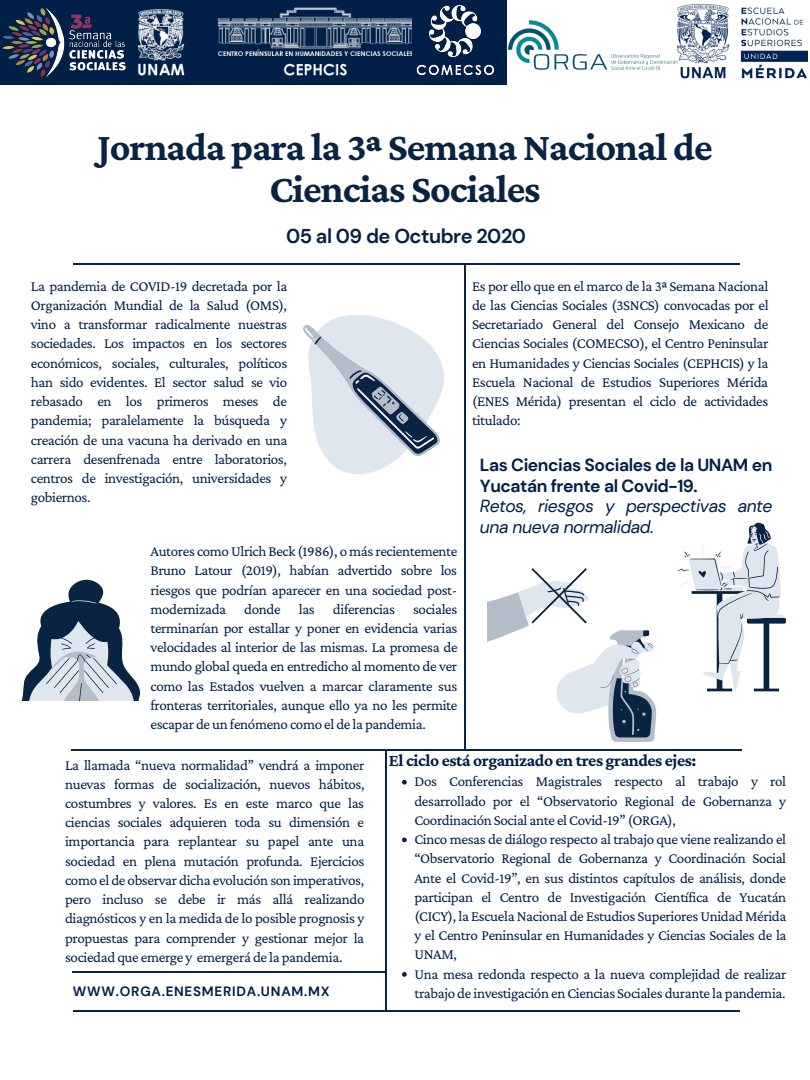
<style>
.page{position:relative;width:810px;height:1080px;background:#fff}
.page>*{position:absolute;margin:0;border:0;box-sizing:border-box;transform-origin:0 0}
.t1{font:700 40px/41.8px "Crimson Pro";letter-spacing:-.025em;color:#092342;text-align:center}
.t2{font:700 20px "DM Sans";letter-spacing:-.025em;color:#092342}
.t3{font:700 17.5px/20.6px "DM Sans";letter-spacing:-.025em;color:#011f47}
.t4{font:italic 17.5px/20.6px "DM Sans";letter-spacing:-.025em;color:#011f47}
.t5{font:700 17.5px "Crimson Pro";letter-spacing:-.025em;color:#011f47}
.t6{font:15px/19.2px "Crimson Pro";letter-spacing:-.025em;color:#011f47;text-align:justify}
.t7{font:700 13.44px "DM Sans";letter-spacing:.055em;color:#011f47}
</style>
<div class="page">
<svg style="left:21px;top:579px;width:120px;height:122px"></svg>
<svg style="left:487px;top:568px;width:169px;height:174px"></svg>
<hr style="left:465px;top:263px;width:1px;height:486px;background:#092342">
<hr style="left:385px;top:750px;width:2px;height:261px;background:#092342">
<svg style="left:677px;top:523px;width:109px;height:169px"></svg>
<hr style="left:71px;top:749px;width:671px;height:1px;background:#092342">
<svg style="left:329px;top:282px;width:136px;height:210px"></svg>
<svg style="left:303px;top:320px;width:137px;height:141px"></svg>
<hr style="left:73px;top:263px;width:666px;height:1px;background:#092342">
<hr style="left:73px;top:1011px;width:666px;height:1px;background:#092342">
<hr style="left:73px;top:971px;width:313px;height:2px;background:#092342">
<div style="left:0;top:0;width:507px;height:85px;background:#011f47"></div>
<img style="left:416px;top:5px;width:78px;height:70px">
<img style="left:138px;top:7px;width:273px;height:69px">
<img style="left:2px;top:8px;width:124px;height:69px">
<img style="left:677px;top:5px;width:130px;height:74px">
<img style="left:508px;top:12px;width:175px;height:67px">
<svg style="left:402px;top:780px;width:5px;height:5px"></svg>
<svg style="left:402px;top:838px;width:5px;height:4px"></svg>
<svg style="left:402px;top:972px;width:5px;height:5px"></svg>
<h1 class="t1" style="left:97px;top:126px;width:617px">Jornada para la 3ª Semana Nacional de<br>Ciencias Sociales</h1>
<h2 class="t2" style="left:286px;top:223px;width:241px">05 al 09 de Octubre 2020</h2>
<p class="t6" style="left:31px;top:276px;width:258px">La pandemia de COVID-19 decretada por la Organización Mundial de la Salud (OMS), vino a transformar radicalmente nuestras sociedades. Los impactos en los sectores económicos, sociales, culturales, políticos han sido evidentes. El sector salud se vio rebasado en los primeros meses de pandemia; paralelamente la búsqueda y creación de una vacuna ha derivado en una carrera desenfrenada entre laboratorios, centros de investigación, universidades y gobiernos.</p>
<p class="t6" style="left:151px;top:541px;width:309px">Autores como Ulrich Beck (1986), o más recientemente Bruno Latour (2019), habían advertido sobre los riesgos que podrían aparecer en una sociedad post&shy;modernizada donde las diferencias sociales terminarían por estallar y poner en evidencia varias velocidades al interior de las mismas. La promesa de mundo global queda en entredicho al momento de ver como las Estados vuelven a marcar claramente sus fronteras territoriales, aunque ello ya no les permite escapar de un fenómeno como el de la pandemia.</p>
<p class="t6" style="left:472px;top:276px;width:298px">Es por ello que en el marco de la 3ª Semana Nacional de las Ciencias Sociales (3SNCS) convocadas por el Secretariado General del Consejo Mexicano de Ciencias Sociales (COMECSO), el Centro Peninsular en Humanidades y Ciencias Sociales (CEPHCIS) y la Escuela Nacional de Estudios Superiores Mérida (ENES Mérida) presentan el ciclo de actividades titulado:</p>
<p class="t3" style="left:480px;top:455px;width:294px">Las Ciencias Sociales de la UNAM en<br>Yucatán frente al Covid-19.</p>
<p class="t4" style="left:480px;top:496px;width:294px">Retos, riesgos y perspectivas ante una nueva normalidad.</p>
<p class="t6" style="left:65px;top:755px;width:301px">La llamada “nueva normalidad” vendrá a imponer nuevas formas de socialización, nuevos hábitos, costumbres y valores. Es en este marco que las ciencias sociales adquieren toda su dimensión e importancia para replantear su papel ante una sociedad en plena mutación profunda. Ejercicios como el de observar dicha evolución son imperativos, pero incluso se debe ir más allá realizando diagnósticos y en la medida de lo posible prognosis y propuestas para comprender y gestionar mejor la sociedad que emerge y emergerá de la pandemia.</p>
<p class="t7" style="left:73px;top:983px;width:258px">WWW.ORGA.ENESMERIDA.UNAM.MX</p>
<p class="t5" style="left:389px;top:751px;width:309px">El ciclo está organizado en tres grandes ejes:</p>
<p class="t6" style="left:414px;top:772px;width:374px;text-align:left">Dos Conferencias Magistrales respecto al trabajo y rol desarrollado por el “Observatorio Regional de Gobernanza y Coordinación Social ante el Covid-19” (ORGA),<br>Cinco mesas de diálogo respecto al trabajo que viene realizando el “Observatorio Regional de Gobernanza y Coordinación Social Ante el Covid-19”, en sus distintos capítulos de análisis, donde participan el Centro de Investigación Científica de Yucatán (CICY), la Escuela Nacional de Estudios Superiores Unidad Mérida y el Centro Peninsular en Humanidades y Ciencias Sociales de la UNAM,<br>Una mesa redonda respecto a la nueva complejidad de realizar trabajo de investigación en Ciencias Sociales durante la pandemia.</p>
</div>
